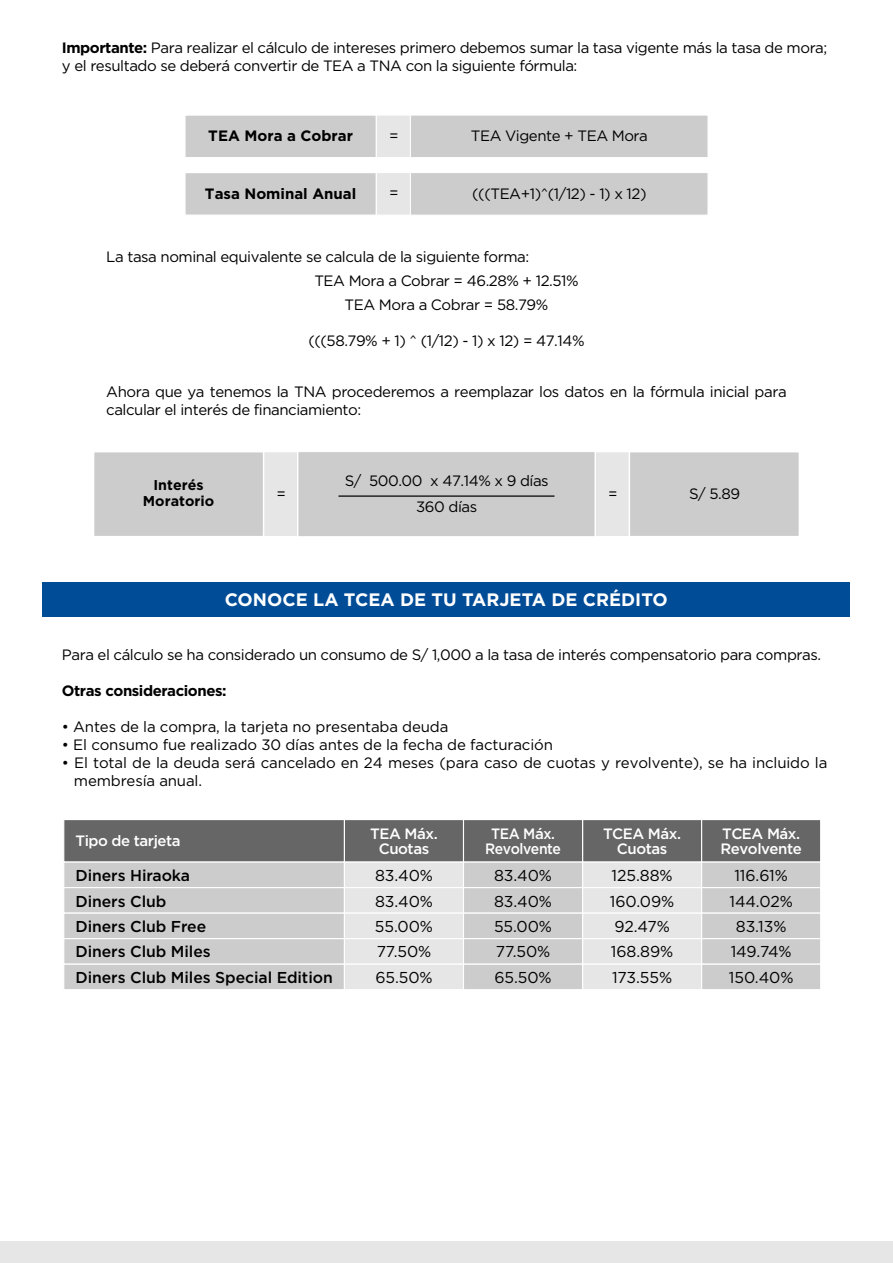
<style>
.page{position:relative;width:893px;height:1263px;background:#fff}
.page>*{position:absolute;margin:0;border:0;box-sizing:border-box;transform-origin:0 0}
.t1{font:700 18px "Gotham";color:#fff}
.t2{font:15.75px/25.3px "Gotham";color:#000;text-align:justify}
.t3{font:500 15.75px/25.3px "Gotham";letter-spacing:-.005em;color:#000}
.t4{font:15px/18px "Gotham";letter-spacing:-.03em;color:#000}
.t5{font:15px/18px "Gotham";letter-spacing:-.01em;color:#000}
.t6{font:500 15px/15px "Gotham";letter-spacing:-.03em;color:#fff;text-align:center}
.t7{font:700 15px "Gotham";color:#000}
.t8{font:700 15px "Gotham";letter-spacing:-.03em;color:#000}
.t9{font:500 15px/15px "Gotham";letter-spacing:-.03em;color:#fff;text-align:center;scale:.93 1}
.t10{font:700 14.25px/15.8px "Gotham";color:#000;text-align:center}
.s1{font-weight:700}
</style>
<div class="page">
<div style="left:0;top:1242px;width:893px;height:21px;background:#e6e6e6"></div>
<div style="left:63px;top:819px;width:282px;height:44px;background:#666;border:1px solid #fff"></div>
<div style="left:344px;top:819px;width:120px;height:44px;background:#666;border:1px solid #fff"></div>
<div style="left:63px;top:861px;width:282px;height:27px;background:#ccc;border:1px solid #fff"></div>
<div style="left:344px;top:861px;width:120px;height:27px;background:#e6e6e6;border:1px solid #fff"></div>
<div style="left:63px;top:887px;width:282px;height:27px;background:#ccc;border:1px solid #fff"></div>
<div style="left:344px;top:887px;width:120px;height:27px;background:#e6e6e6;border:1px solid #fff"></div>
<div style="left:63px;top:912px;width:282px;height:27px;background:#ccc;border:1px solid #fff"></div>
<div style="left:344px;top:912px;width:120px;height:27px;background:#e6e6e6;border:1px solid #fff"></div>
<div style="left:63px;top:938px;width:282px;height:27px;background:#ccc;border:1px solid #fff"></div>
<div style="left:344px;top:938px;width:120px;height:27px;background:#e6e6e6;border:1px solid #fff"></div>
<div style="left:582px;top:819px;width:120px;height:44px;background:#666;border:1px solid #fff"></div>
<div style="left:582px;top:861px;width:120px;height:27px;background:#e6e6e6;border:1px solid #fff"></div>
<div style="left:582px;top:887px;width:120px;height:27px;background:#e6e6e6;border:1px solid #fff"></div>
<div style="left:582px;top:912px;width:120px;height:27px;background:#e6e6e6;border:1px solid #fff"></div>
<div style="left:582px;top:938px;width:120px;height:27px;background:#e6e6e6;border:1px solid #fff"></div>
<div style="left:463px;top:819px;width:120px;height:44px;background:#666;border:1px solid #fff"></div>
<div style="left:463px;top:861px;width:120px;height:27px;background:#ccc;border:1px solid #fff"></div>
<div style="left:463px;top:887px;width:120px;height:27px;background:#ccc;border:1px solid #fff"></div>
<div style="left:463px;top:912px;width:120px;height:27px;background:#ccc;border:1px solid #fff"></div>
<div style="left:463px;top:938px;width:120px;height:27px;background:#ccc;border:1px solid #fff"></div>
<div style="left:701px;top:819px;width:120px;height:44px;background:#666;border:1px solid #fff"></div>
<div style="left:701px;top:861px;width:120px;height:27px;background:#ccc;border:1px solid #fff"></div>
<div style="left:701px;top:887px;width:120px;height:27px;background:#ccc;border:1px solid #fff"></div>
<div style="left:701px;top:912px;width:120px;height:27px;background:#ccc;border:1px solid #fff"></div>
<div style="left:701px;top:938px;width:120px;height:27px;background:#ccc;border:1px solid #fff"></div>
<div style="left:63px;top:963px;width:282px;height:27px;background:#ccc;border:1px solid #fff"></div>
<div style="left:344px;top:963px;width:120px;height:27px;background:#e6e6e6;border:1px solid #fff"></div>
<div style="left:582px;top:963px;width:120px;height:27px;background:#e6e6e6;border:1px solid #fff"></div>
<div style="left:463px;top:963px;width:120px;height:27px;background:#ccc;border:1px solid #fff"></div>
<div style="left:701px;top:963px;width:120px;height:27px;background:#ccc;border:1px solid #fff"></div>
<div style="left:42px;top:582px;width:808px;height:34px;background:#004c97"></div>
<div style="left:93px;top:451px;width:171px;height:86px;background:#ccc;border:2px solid #fff"></div>
<div style="left:297px;top:451px;width:299px;height:86px;background:#ccc;border:1px solid #fff"></div>
<div style="left:263px;top:451px;width:35px;height:86px;background:#e6e6e6;border:1px solid #fff"></div>
<div style="left:629px;top:451px;width:171px;height:86px;background:#ccc;border:2px solid #fff"></div>
<div style="left:595px;top:451px;width:35px;height:86px;background:#e6e6e6;border:1px solid #fff"></div>
<hr style="left:338px;top:495px;width:216px;height:2px;background:#272525">
<div style="left:184px;top:114px;width:193px;height:44px;background:#ccc;border:1px solid #fff"></div>
<div style="left:410px;top:115px;width:298px;height:43px;background:#ccc;border:1px solid #fff"></div>
<div style="left:376px;top:115px;width:35px;height:43px;background:#e6e6e6;border:1px solid #fff"></div>
<div style="left:184px;top:172px;width:193px;height:44px;background:#ccc;border:1px solid #fff"></div>
<div style="left:410px;top:172px;width:298px;height:43px;background:#ccc;border:1px solid #fff"></div>
<div style="left:376px;top:172px;width:35px;height:44px;background:#e6e6e6;border:1px solid #fff"></div>
<p class="t4" style="left:62px;top:39px;width:767px"><span class="s1">Importante:</span> Para realizar el cálculo de intereses primero debemos sumar la tasa vigente más la tasa de mora; y el resultado se deberá convertir de TEA a TNA con la siguiente fórmula:</p>
<p class="t7" style="left:208px;top:127px;width:146px">TEA Mora a Cobrar</p>
<p class="t4" style="left:389px;top:126px;width:11px">=</p>
<p class="t4" style="left:471px;top:127px;width:179px">TEA Vigente + TEA Mora</p>
<p class="t7" style="left:205px;top:185px;width:153px">Tasa Nominal Anual</p>
<p class="t4" style="left:389px;top:184px;width:11px">=</p>
<p class="t4" style="left:472px;top:184px;width:176px">(((TEA+1)^(1/12) - 1) x 12)</p>
<p class="t4" style="left:106px;top:247px;width:425px">La tasa nominal equivalente se calcula de la siguiente forma:</p>
<p class="t4" style="left:314px;top:271px;width:266px">TEA Mora a Cobrar = 46.28% + 12.51%</p>
<p class="t4" style="left:345px;top:295px;width:205px">TEA Mora a Cobrar = 58.79%</p>
<p class="t4" style="left:308px;top:331px;width:278px">(((58.79% + 1) ^ (1/12) - 1) x 12) = 47.14%</p>
<p class="t4" style="left:106px;top:382px;width:682px">Ahora que ya tenemos la TNA procederemos a reemplazar los datos en la fórmula inicial para calcular el interés de financiamiento:</p>
<p class="t10" style="left:143px;top:477px;width:73px">Interés<br>Moratorio</p>
<p class="t4" style="left:345px;top:468px;width:205px;line-height:26px;text-align:center">S/ 500.00 x 47.14% x 9 días<br>360 días</p>
<p class="t4" style="left:276px;top:484px;width:11px">=</p>
<p class="t4" style="left:689px;top:485px;width:53px">S/ 5.89</p>
<p class="t4" style="left:608px;top:484px;width:11px">=</p>
<p class="t1" style="left:225px;top:589px;width:445px">CONOCE LA TCEA DE TU TARJETA DE CRÉDITO</p>
<p class="t4" style="left:62px;top:646px;width:761px">Para el cálculo se ha considerado un consumo de S/ 1,000 a la tasa de interés compensatorio para compras.</p>
<p class="t8" style="left:62px;top:682px;width:166px">Otras consideraciones:</p>
<p class="t5" style="left:62px;top:718px;width:388px">• Antes de la compra, la tarjeta no presentaba deuda</p>
<p class="t5" style="left:62px;top:736px;width:493px">• El consumo fue realizado 30 días antes de la fecha de facturación</p>
<p class="t5" style="left:74px;top:754px;width:755px;text-indent:-12px">• El total de la deuda será cancelado en 24 meses (para caso de cuotas y revolvente), se ha incluido la membresía anual.</p>
<p class="t6" style="left:75px;top:833px;width:107px">Tipo de tarjeta</p>
<p class="t9" style="left:485px;top:825px;width:83px">TEA Máx.<br>Revolvente</p>
<p class="t6" style="left:603px;top:825px;width:80px">TCEA Máx.<br>Cuotas</p>
<p class="t6" style="left:720px;top:825px;width:83px;text-align:left">TCEA Máx.<br>Revolvente</p>
<p class="t3" style="left:75px;top:863px;width:259px">Diners Hiraoka<br>Diners Club<br>Diners Club Free<br>Diners Club Miles<br>Diners Club Miles Special Edition</p>
<p class="t2" style="left:375px;top:863px;width:60px">83.40% 83.40% 55.00% 77.50% 65.50%</p>
<p class="t2" style="left:494px;top:863px;width:60px">83.40% 83.40% 55.00% 77.50% 65.50%</p>
<p class="t2" style="left:610px;top:863px;width:66px;text-align:left">125.88%<br>160.09%<br>92.47%<br>168.89%<br>173.55%</p>
<p class="t2" style="left:729px;top:863px;width:66px;text-align:center">116.61%<br>144.02%<br>83.13%<br>149.74%<br>150.40%</p>
<p class="t6" style="left:370px;top:825px;width:69px">TEA Máx.<br>Cuotas</p>
</div>
